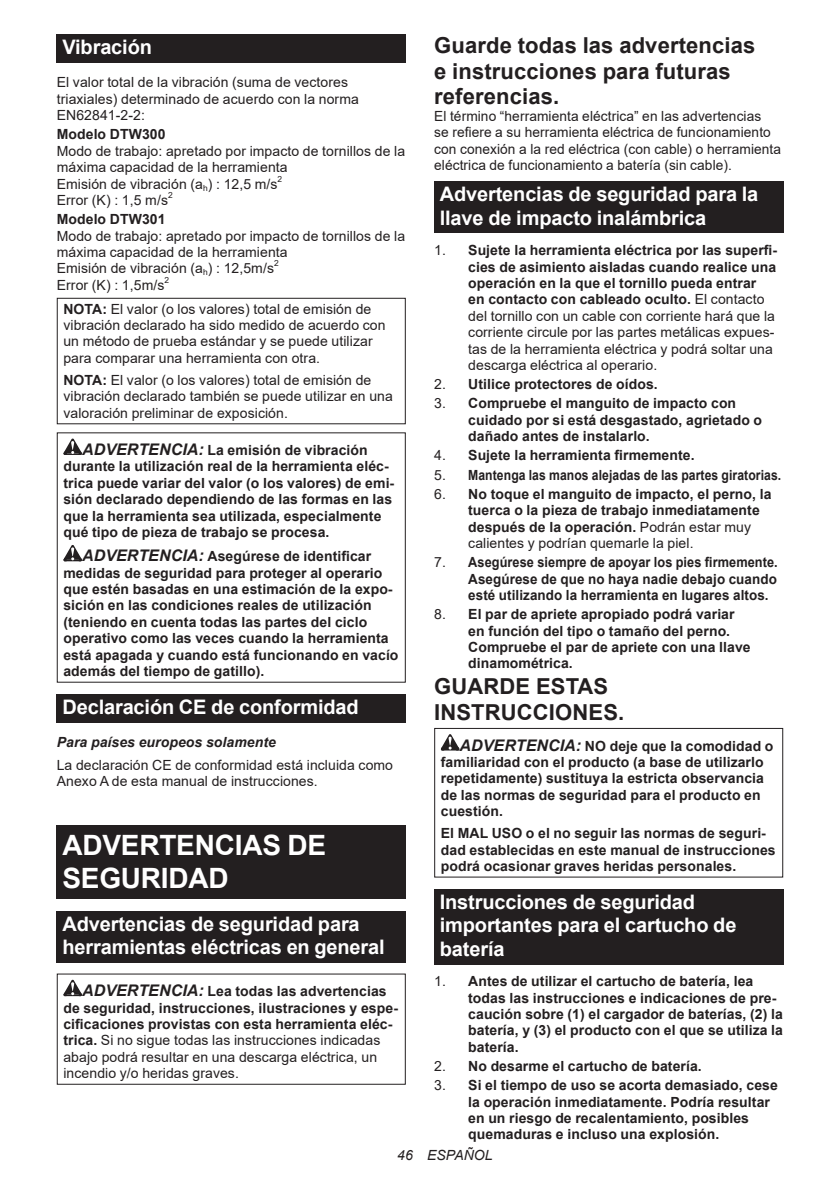
<style>
.page{position:relative;width:840px;height:1191px;background:#fff}
.page>*{position:absolute;margin:0;border:0;box-sizing:border-box;transform-origin:0 0}
.t1{font:700 28px/32.8px "Arial";letter-spacing:-.01em;color:#fff}
.t2{font:700 22px/25.8px "Arial";letter-spacing:.005em;color:#231f20}
.t3{font:700 20px/23.4px "Arial";letter-spacing:-.01em;color:#fff}
.t4{font:700 14px/16.4px "Arial";letter-spacing:.005em;color:#231f20}
.t5{font:14px/16.4px "Arial";letter-spacing:.005em;color:#231f20}
.t6{font:700 14px/16.4px "Arial";letter-spacing:.005em;color:#231f20;text-align:justify;scale:.91 1}
.t7{font:700 14px "Arial";letter-spacing:.005em;color:#231f20;scale:.87 1}
.t8{font:italic 700 14px "Arial";letter-spacing:.005em;color:#231f20}
.t9{font:italic 14px "Arial";letter-spacing:.005em;color:#231f20}
.t10{font:8.4px "Arial";color:#231f20}
.s1{font-weight:700}
.s2{font-style:italic;font-size:16px}
.s3{font-weight:400}
</style>
<div class="page">
<div style="left:57px;top:34px;width:348px;height:29px;background:#231f20"></div>
<div style="left:57px;top:298px;width:348px;height:126px;border:1px solid #231f20"></div>
<svg style="left:63px;top:438px;width:19px;height:17px"></svg>
<svg style="left:63px;top:545px;width:19px;height:16px"></svg>
<div style="left:57px;top:694px;width:348px;height:28px;background:#231f20"></div>
<div style="left:57px;top:825px;width:348px;height:74px;background:#231f20"></div>
<div style="left:57px;top:910px;width:348px;height:52px;background:#231f20"></div>
<svg style="left:63px;top:979px;width:19px;height:17px"></svg>
<div style="left:434px;top:181px;width:348px;height:52px;background:#231f20"></div>
<svg style="left:440px;top:734px;width:19px;height:16px"></svg>
<div style="left:434px;top:728px;width:348px;height:149px;border:1px solid #231f20"></div>
<div style="left:434px;top:889px;width:348px;height:75px;background:#231f20"></div>
<h3 class="t3" style="left:62px;top:36px;width:91px">Vibración</h3>
<p class="t5" style="left:57px;top:74px;width:303px">El valor total de la vibración (suma de vectores triaxiales) determinado de acuerdo con la norma<br>EN62841-2-2:</p>
<p class="t4" style="left:57px;top:126px;width:110px">Modelo DTW300</p>
<p class="t5" style="left:57px;top:143px;width:350px">Modo de trabajo: apretado por impacto de tornillos de la máxima capacidad de la herramienta<br>Emisión de vibración (a<sub>h</sub>) : 12,5 m/s</p>
<p class="t10" style="left:277px;top:173px;width:6px">2</p>
<p class="t5" style="left:57px;top:192px;width:113px">Error (K) : 1,5 m/s</p>
<p class="t10" style="left:168px;top:189px;width:6px">2</p>
<p class="t4" style="left:57px;top:211px;width:110px">Modelo DTW301</p>
<p class="t5" style="left:57px;top:227px;width:350px">Modo de trabajo: apretado por impacto de tornillos de la máxima capacidad de la herramienta<br>Emisión de vibración (a<sub>h</sub>) : 12,5m/s</p>
<p class="t10" style="left:274px;top:258px;width:6px">2</p>
<p class="t5" style="left:57px;top:276px;width:109px">Error (K) : 1,5m/s</p>
<p class="t10" style="left:164px;top:274px;width:6px">2</p>
<p class="t5" style="left:63px;top:300px;width:323px"><span class="s1">NOTA:</span> El valor (o los valores) total de emisión de vibración declarado ha sido medido de acuerdo con un método de prueba estándar y se puede utilizar para comparar una herramienta con otra.</p>
<p class="t5" style="left:63px;top:372px;width:331px"><span class="s1">NOTA:</span> El valor (o los valores) total de emisión de vibración declarado también se puede utilizar en una valoración preliminar de exposición.</p>
<p class="t4" style="left:63px;top:442px;width:332px;text-indent:19px"><span class="s2">ADVERTENCIA:</span> La emisión de vibración durante la utilización real de la herramienta eléc&shy;trica puede variar del valor (o los valores) de emi&shy;sión declarado dependiendo de las formas en las que la herramienta sea utilizada, especialmente qué tipo de pieza de trabajo se procesa.</p>
<p class="t4" style="left:63px;top:548px;width:336px;text-indent:19px"><span class="s2">ADVERTENCIA:</span> Asegúrese de identificar medidas de seguridad para proteger al operario que estén basadas en una estimación de la expo&shy;sición en las condiciones reales de utilización (teniendo en cuenta todas las partes del ciclo operativo como las veces cuando la herramienta está apagada y cuando está funcionando en vacío además del tiempo de gatillo).</p>
<h3 class="t3" style="left:62px;top:695px;width:298px">Declaración CE de conformidad</h3>
<p class="t8" style="left:57px;top:733px;width:221px">Para países europeos solamente</p>
<p class="t5" style="left:57px;top:756px;width:337px">La declaración CE de conformidad está incluida como<br>Anexo A de esta manual de instrucciones.</p>
<h1 class="t1" style="left:62px;top:829px;width:265px">ADVERTENCIAS DE<br>SEGURIDAD</h1>
<h3 class="t3" style="left:62px;top:912px;width:323px">Advertencias de seguridad para herramientas eléctricas en general</h3>
<p class="t4" style="left:63px;top:983px;width:336px;text-indent:19px"><span class="s2">ADVERTENCIA:</span> Lea todas las advertencias de seguridad, instrucciones, ilustraciones y espe&shy;cificaciones provistas con esta herramienta eléc&shy;trica. <span class="s3">Si no sigue todas las instrucciones indicadas abajo podrá resultar en una descarga eléctrica, un incendio y/o heridas graves.</span></p>
<h2 class="t2" style="left:434px;top:33px;width:322px">Guarde todas las advertencias e instrucciones para futuras referencias.</h2>
<p class="t5" style="left:434px;top:108px;width:348px">El término “herramienta eléctrica” en las advertencias<br>se refiere a su herramienta eléctrica de funcionamiento con conexión a la red eléctrica (con cable) o herramienta eléctrica de funcionamiento a batería (sin cable).</p>
<h3 class="t3" style="left:439px;top:183px;width:320px">Advertencias de seguridad para la llave de impacto inalámbrica</h3>
<p class="t5" style="left:468px;top:242px;width:310px;text-indent:-34px">1. <span class="s1">Sujete la herramienta eléctrica por las superfi&shy;cies de asimiento aisladas cuando realice una operación en la que el tornillo pueda entrar<br>en contacto con cableado oculto.</span> El contacto del tornillo con un cable con corriente hará que la corriente circule por las partes metálicas expues&shy;tas de la herramienta eléctrica y podrá soltar una descarga eléctrica al operario.</p>
<p class="t4" style="left:434px;top:376px;width:225px"><span class="s3">2.</span> Utilice protectores de oídos.</p>
<p class="t4" style="left:468px;top:395px;width:295px;text-indent:-34px"><span class="s3">3.</span> Compruebe el manguito de impacto con cuidado por si está desgastado, agrietado o dañado antes de instalarlo.</p>
<p class="t4" style="left:434px;top:447px;width:262px"><span class="s3">4.</span> Sujete la herramienta firmemente.</p>
<p class="t7" style="left:434px;top:465px;width:400px"><span class="s3">5.</span> Mantenga las manos alejadas de las partes giratorias.</p>
<p class="t4" style="left:468px;top:486px;width:304px;text-indent:-34px"><span class="s3">6.</span> No toque el manguito de impacto, el perno, la tuerca o la pieza de trabajo inmediatamente después de la operación. <span class="s3">Podrán estar muy calientes y podrían quemarle la piel.</span></p>
<p class="t6" style="left:468px;top:554px;width:341px;text-indent:-34px"><span class="s3">7.</span> Asegúrese siempre de apoyar los pies firmemente.<br>Asegúrese de que no haya nadie debajo cuando esté utilizando la herramienta en lugares altos.</p>
<p class="t4" style="left:468px;top:606px;width:284px;text-indent:-34px"><span class="s3">8.</span> El par de apriete apropiado podrá variar en función del tipo o tamaño del perno.<br>Compruebe el par de apriete con una llave dinamométrica.</p>
<h2 class="t2" style="left:434px;top:673px;width:191px">GUARDE ESTAS<br>INSTRUCCIONES.</h2>
<p class="t4" style="left:440px;top:737px;width:334px;text-indent:19px"><span class="s2">ADVERTENCIA:</span> NO deje que la comodidad o familiaridad con el producto (a base de utilizarlo repetidamente) sustituya la estricta observancia de las normas de seguridad para el producto en cuestión.</p>
<p class="t4" style="left:440px;top:825px;width:336px">El MAL USO o el no seguir las normas de seguri&shy;dad establecidas en este manual de instrucciones podrá ocasionar graves heridas personales.</p>
<h3 class="t3" style="left:439px;top:890px;width:298px">Instrucciones de seguridad importantes para el cartucho de batería</h3>
<p class="t4" style="left:468px;top:973px;width:316px;text-indent:-34px"><span class="s3">1.</span> Antes de utilizar el cartucho de batería, lea todas las instrucciones e indicaciones de pre&shy;caución sobre (1) el cargador de baterías, (2) la batería, y (3) el producto con el que se utiliza la batería.</p>
<p class="t4" style="left:434px;top:1058px;width:269px"><span class="s3">2.</span> No desarme el cartucho de batería.</p>
<p class="t4" style="left:468px;top:1077px;width:311px;text-indent:-34px"><span class="s3">3.</span> Si el tiempo de uso se acorta demasiado, cese la operación inmediatamente. Podría resultar en un riesgo de recalentamiento, posibles quemaduras e incluso una explosión.</p>
<p class="t9" style="left:397px;top:1146px;width:97px">46 ESPAÑOL</p>
</div>
